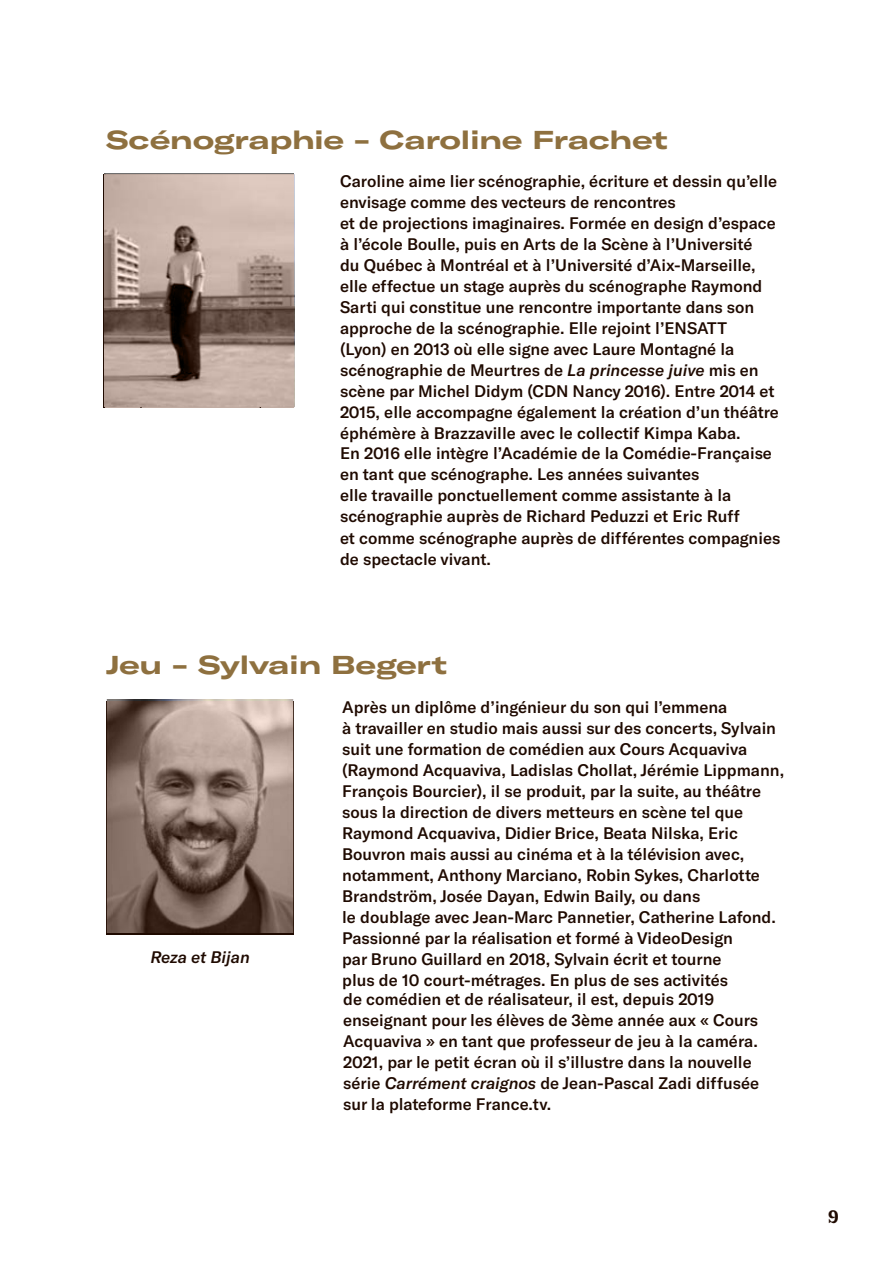
<style>
.page{position:relative;width:893px;height:1263px;background:#fff}
.page>*{position:absolute;margin:0;border:0;box-sizing:border-box;transform-origin:0 0}
.t1{font:700 expanded 25.5px "GT America";color:#8e703f}
.t2{font:700 18px "Sabre";color:#1f0a00}
.t3{font:500 16.5px/21px "GT America";color:#1f0a00}
.t4{font:italic 500 16.5px "GT America";letter-spacing:-.005em;color:#1f0a00}
.s1{font-style:italic}
</style>
<div class="page">
<svg style="left:106px;top:701px;width:187px;height:234px;background:#8a756b"></svg>
<svg style="left:104px;top:174px;width:190px;height:233px;background:#ab968c"></svg>
<h1 class="t1" style="left:106px;top:124px;width:563px">Scénographie - Caroline Frachet</h1>
<p class="t3" style="left:340px;top:171px;width:442px">Caroline aime lier scénographie, écriture et dessin qu’elle envisage comme des vecteurs de rencontres<br>et de projections imaginaires. Formée en design d’espace à l’école Boulle, puis en Arts de la Scène à l’Université<br>du Québec à Montréal et à l’Université d’Aix-Marseille, elle effectue un stage auprès du scénographe Raymond Sarti qui constitue une rencontre importante dans son approche de la scénographie. Elle rejoint l’ENSATT<br>(Lyon) en 2013 où elle signe avec Laure Montagné la scénographie de Meurtres de <span class="s1">La princesse juive</span> mis en scène par Michel Didym (CDN Nancy 2016). Entre 2014 et 2015, elle accompagne également la création d’un théâtre éphémère à Brazzaville avec le collectif Kimpa Kaba.<br>En 2016 elle intègre l’Académie de la Comédie-Française en tant que scénographe. Les années suivantes<br>elle travaille ponctuellement comme assistante à la scénographie auprès de Richard Peduzzi et Eric Ruff<br>et comme scénographe auprès de différentes compagnies de spectacle vivant.</p>
<h1 class="t1" style="left:106px;top:649px;width:343px">Jeu - Sylvain Begert</h1>
<p class="t3" style="left:342px;top:696px;width:443px">Après un diplôme d’ingénieur du son qui l’emmena<br>à travailler en studio mais aussi sur des concerts, Sylvain suit une formation de comédien aux Cours Acquaviva (Raymond Acquaviva, Ladislas Chollat, Jérémie Lippmann, François Bourcier), il se produit, par la suite, au théâtre sous la direction de divers metteurs en scène tel que Raymond Acquaviva, Didier Brice, Beata Nilska, Eric Bouvron mais aussi au cinéma et à la télévision avec, notamment, Anthony Marciano, Robin Sykes, Charlotte Brandström, Josée Dayan, Edwin Baily, ou dans<br>le doublage avec Jean-Marc Pannetier, Catherine Lafond.<br>Passionné par la réalisation et formé à VideoDesign<br>par Bruno Guillard en 2018, Sylvain écrit et tourne<br>plus de 10 court-métrages. En plus de ses activités</p>
<p class="t3" style="left:343px;top:988px;width:418px">de comédien et de réalisateur, il est, depuis 2019 enseignant pour les élèves de 3ème année aux « Cours Acquaviva » en tant que professeur de jeu à la caméra.<br>2021, par le petit écran où il s’illustre dans la nouvelle série <span class="s1">Carrément craignos</span> de Jean-Pascal Zadi diffusée sur la plateforme France.tv.</p>
<p class="t4" style="left:150px;top:947px;width:101px">Reza et Bijan</p>
<p class="t2" style="left:828px;top:1206px;width:13px">9</p>
</div>
